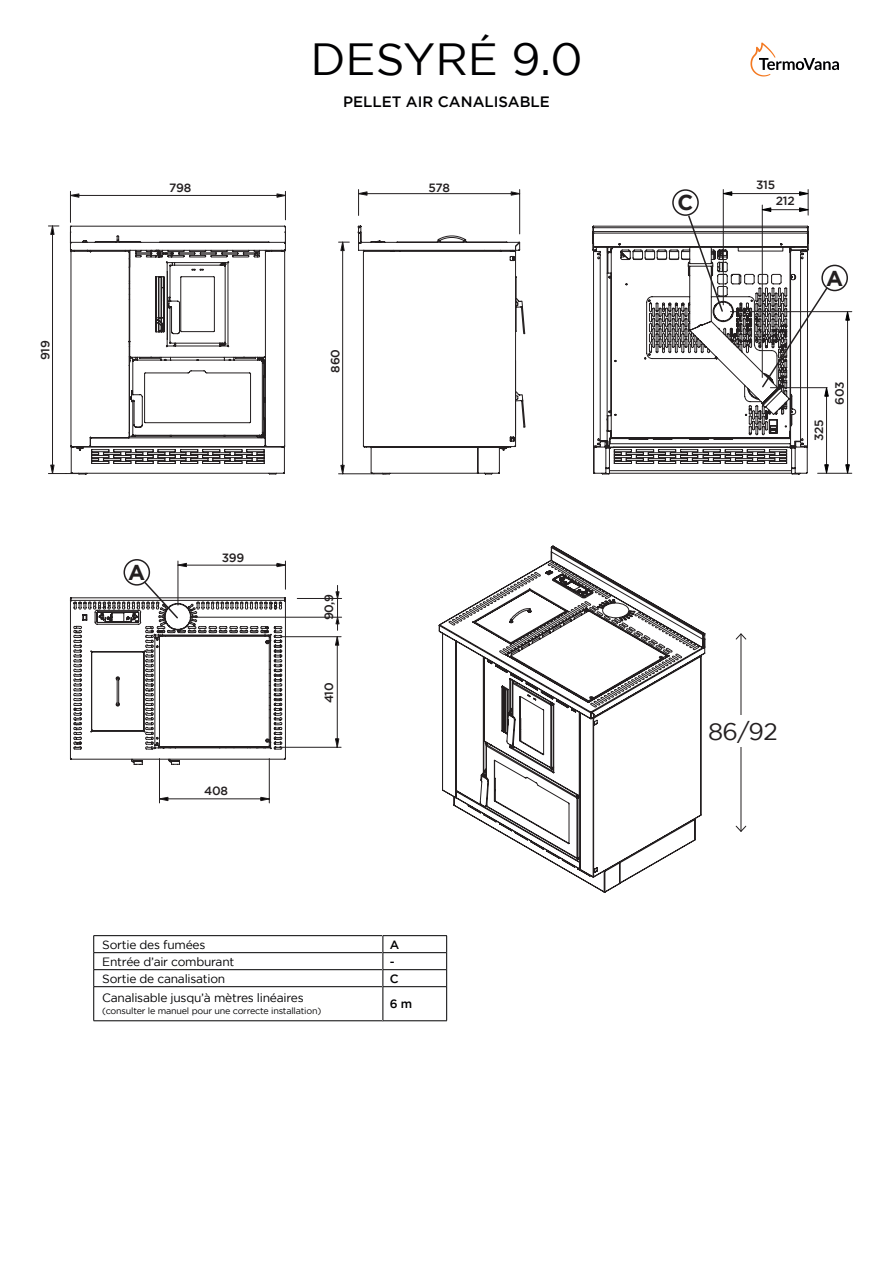
<style>
.page{position:relative;width:893px;height:1263px;background:#fff}
.page>*{position:absolute;margin:0;border:0;box-sizing:border-box;transform-origin:0 0}
.t1{font:45px "Gotham";color:#000002}
.t2{font:24px "Gotham";color:#231f20}
.t3{font:700 21.6px "Gotham";color:#231f20}
.t4{font:700 21.45px "Gotham";color:#231f20}
.t5{font:500 15px "Gotham";color:#000002}
.t6{font:12px "Gotham";letter-spacing:-.02em;color:#000002}
.t7{font:500 12px "Gotham";letter-spacing:-.02em;color:#231f20}
.t8{font:500 12px "Gotham";color:#000002}
.t9{font:9px "Gotham";letter-spacing:-.02em;color:#000002}
</style>
<div class="page">
<hr style="left:94px;top:952px;width:289px;height:1px;background:#000002">
<hr style="left:94px;top:969px;width:289px;height:1px;background:#000002">
<hr style="left:94px;top:986px;width:289px;height:1px;background:#000002">
<hr style="left:94px;top:935px;width:289px;height:1px;background:#000002">
<svg style="left:93px;top:936px;width:1px;height:51px"></svg>
<hr style="left:93px;top:987px;width:1px;height:33px;background:#000002">
<hr style="left:94px;top:1020px;width:289px;height:1px;background:#000002">
<hr style="left:383px;top:952px;width:63px;height:1px;background:#000002">
<hr style="left:383px;top:969px;width:63px;height:1px;background:#000002">
<hr style="left:383px;top:986px;width:63px;height:1px;background:#000002">
<hr style="left:383px;top:935px;width:64px;height:1px;background:#000002">
<svg style="left:383px;top:936px;width:1px;height:51px"></svg>
<svg style="left:446px;top:936px;width:1px;height:51px"></svg>
<hr style="left:383px;top:987px;width:1px;height:33px;background:#000002">
<hr style="left:446px;top:987px;width:1px;height:33px;background:#000002">
<hr style="left:383px;top:1020px;width:64px;height:1px;background:#000002">
<svg style="left:132px;top:225px;width:677px;height:540px"></svg>
<svg style="left:453px;top:545px;width:253px;height:348px"></svg>
<hr style="left:741px;top:634px;width:1px;height:197px;background:#231f20">
<svg style="left:735px;top:825px;width:12px;height:7px"></svg>
<svg style="left:735px;top:633px;width:12px;height:7px"></svg>
<div style="left:708px;top:715px;width:70px;height:32px;background:#fff"></div>
<svg style="left:48px;top:193px;width:111px;height:283px"></svg>
<svg style="left:159px;top:189px;width:363px;height:610px"></svg>
<svg style="left:189px;top:242px;width:154px;height:389px"></svg>
<svg style="left:338px;top:239px;width:49px;height:237px"></svg>
<hr style="left:723px;top:190px;width:1px;height:115px;background:#231f20">
<hr style="left:762px;top:205px;width:1px;height:172px;background:#231f20">
<hr style="left:847px;top:312px;width:1px;height:161px;background:#231f20">
<hr style="left:826px;top:388px;width:1px;height:85px;background:#231f20">
<hr style="left:724px;top:193px;width:84px;height:1px;background:#231f20">
<hr style="left:762px;top:209px;width:46px;height:1px;background:#231f20">
<hr style="left:730px;top:311px;width:122px;height:1px;background:#231f20">
<hr style="left:818px;top:473px;width:34px;height:1px;background:#231f20">
<svg style="left:761px;top:207px;width:10px;height:5px"></svg>
<svg style="left:799px;top:190px;width:10px;height:25px"></svg>
<svg style="left:845px;top:311px;width:5px;height:10px"></svg>
<svg style="left:824px;top:464px;width:5px;height:10px"></svg>
<svg style="left:845px;top:464px;width:5px;height:10px"></svg>
<svg style="left:722px;top:191px;width:10px;height:5px"></svg>
<svg style="left:70px;top:560px;width:272px;height:243px"></svg>
<svg style="left:761px;top:286px;width:68px;height:111px"></svg>
<svg style="left:687px;top:214px;width:37px;height:99px"></svg>
<div style="left:672px;top:189px;width:27px;height:27px;border:1px solid #231f20;border-radius:50%"></div>
<div style="left:124px;top:559px;width:26px;height:27px;border:1px solid #231f20;border-radius:50%"></div>
<div style="left:821px;top:265px;width:27px;height:26px;border:1px solid #231f20;border-radius:50%"></div>
<svg style="left:750px;top:43px;width:89px;height:33px"></svg>
<p class="t7" style="left:38px;top:360px;width:21px;rotate:-90deg">919</p>
<p class="t1" style="left:310px;top:35px;width:274px">DESYRÉ 9.0</p>
<p class="t5" style="left:343px;top:94px;width:208px">PELLET AIR CANALISABLE</p>
<p class="t7" style="left:169px;top:180px;width:24px">798</p>
<p class="t7" style="left:429px;top:180px;width:23px">578</p>
<p class="t7" style="left:328px;top:373px;width:25px;rotate:-90deg">860</p>
<p class="t3" style="left:128px;top:560px;width:19px">A</p>
<p class="t7" style="left:222px;top:551px;width:24px">399</p>
<p class="t7" style="left:204px;top:784px;width:25px">408</p>
<p class="t7" style="left:322px;top:620px;width:28px;rotate:-90deg">90,9</p>
<p class="t7" style="left:322px;top:703px;width:22px;rotate:-90deg">410</p>
<p class="t6" style="left:102px;top:938px;width:105px">Sortie des fumées</p>
<p class="t6" style="left:102px;top:955px;width:134px">Entrée d’air comburant</p>
<p class="t6" style="left:102px;top:972px;width:125px">Sortie de canalisation</p>
<p class="t6" style="left:102px;top:991px;width:203px">Canalisable jusqu’à mètres linéaires</p>
<p class="t9" style="left:102px;top:1006px;width:221px">(consulter le manuel pour une correcte installation)</p>
<p class="t8" style="left:390px;top:937px;width:11px">A</p>
<p class="t8" style="left:390px;top:954px;width:6px">-</p>
<p class="t8" style="left:390px;top:971px;width:10px">C</p>
<p class="t8" style="left:390px;top:997px;width:24px">6 m</p>
<p class="t4" style="left:678px;top:190px;width:17px">C</p>
<p class="t7" style="left:756px;top:178px;width:21px">315</p>
<p class="t7" style="left:776px;top:194px;width:20px">212</p>
<p class="t3" style="left:826px;top:266px;width:19px">A</p>
<p class="t7" style="left:812px;top:441px;width:23px;rotate:-90deg">325</p>
<p class="t7" style="left:833px;top:405px;width:25px;rotate:-90deg">603</p>
<p class="t2" style="left:708px;top:718px;width:71px">86/92</p>
</div>
